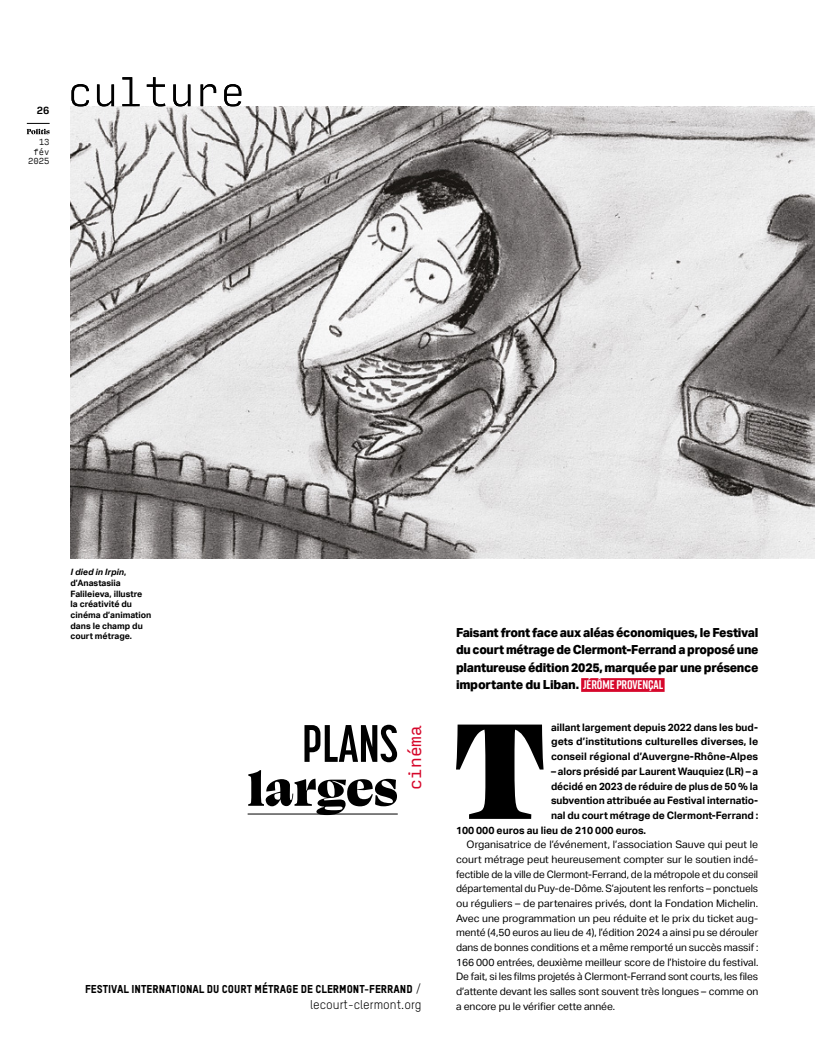
<style>
.page{position:relative;width:815px;height:1063px;background:#fff}
.page>*{position:absolute;margin:0;border:0;box-sizing:border-box;transform-origin:0 0}
.t1{font:900 157.25px "Swear Display";color:#000}
.t2{font:900 52.12px "Swear Display";letter-spacing:.01em;color:#000}
.t3{font:700 52.12px "Korolev Compressed";color:#000}
.t4{font:16.88px "Input Mono";color:#d6072b}
.t5{font:800 12.5px/17.5px "Aktiv Grotesk";letter-spacing:-.02em;color:#000;text-align:justify}
.t6{font:12.5px "TSTAR";color:#000}
.t7{font:11.25px "TSTAR Headline";color:#000}
.t8{font:10.25px/14.6px "Aktiv Grotesk";letter-spacing:-.005em;color:#000;text-align:justify}
.t9{font:700 10.25px/14.8px "Aktiv Grotesk";letter-spacing:-.005em;color:#000;text-align:justify}
.t10{font:500 10px "Input Mono";color:#000}
.t11{font:700 8.75px/10.6px "Aktiv Grotesk";color:#000}
.t12{font:300 8.5px/9.4px "Input Mono";color:#000;text-align:right}
.s1{font-style:italic}
.s2{font-family:"TSTAR";font-size:12.5px}
.s3{font-family:"Rift";font-weight:700;color:#fff}
</style>
<div class="page">
<svg style="left:27px;top:123px;width:23px;height:11px"></svg>
<img style="left:71px;top:106px;width:744px;height:453px">
<svg style="left:72px;top:77px;width:169px;height:30px"></svg>
<hr style="left:248px;top:814px;width:150px;height:1px;background:#000">
<div style="left:581px;top:678px;width:84px;height:14px;background:#d6072b"></div>
<p class="t10" style="left:37px;top:101px;width:14px">26</p>
<p class="t12" style="left:28px;top:137px;width:23px">13 fév<br>2025</p>
<p class="t11" style="left:71px;top:567px;width:82px"><span class="s1">I died in Irpin</span>, d’Anastasiia<br>Falileieva, illustre la créativité du cinéma d’animation dans le champ du court métrage.</p>
<h2 class="t3" style="left:302px;top:714px;width:97px">PLANS</h2>
<h2 class="t2" style="left:248px;top:755px;width:152px">larges</h2>
<h3 class="t4" style="left:400px;top:790px;width:66px;rotate:-90deg">cinéma</h3>
<p class="t7" style="left:85px;top:982px;width:338px">FESTIVAL INTERNATIONAL DU COURT MÉTRAGE DE CLERMONT-FERRAND <span class="s2">/</span></p>
<p class="t6" style="left:310px;top:997px;width:113px">lecourt-clermont.org</p>
<p class="t5" style="left:456px;top:624px;width:304px">Faisant front face aux aléas économiques, le Festival du court métrage de Clermont-Ferrand a proposé une plantureuse édition 2025, marquée par une présence importante du Liban. <span class="s3">JÉRÔME PROVENÇAL</span></p>
<h1 class="t1" style="left:453px;top:664px;width:96px">T</h1>
<p class="t9" style="left:551px;top:720px;width:209px">aillant largement depuis 2022 dans les bud&shy;gets d’institutions culturelles diverses, le conseil régional d’Auvergne-Rhône-Alpes</p>
<p class="t9" style="left:551px;top:764px;width:209px">– alors présidé par Laurent Wauquiez (LR) – a</p>
<p class="t9" style="left:551px;top:779px;width:209px">décidé en 2023 de réduire de plus de 50 % la</p>
<p class="t9" style="left:551px;top:793px;width:209px">subvention attribuée au Festival internatio-</p>
<p class="t9" style="left:551px;top:808px;width:209px">nal du court métrage de Clermont-Ferrand :</p>
<p class="t9" style="left:456px;top:823px;width:192px">100 000 euros au lieu de 210 000 euros.</p>
<p class="t8" style="left:456px;top:837px;width:304px;text-indent:11px">Organisatrice de l’événement, l’association Sauve qui peut le court métrage peut heureusement compter sur le soutien indé&shy;fectible de la ville de Clermont-Ferrand, de la métropole et du conseil départemental du Puy-de-Dôme. S’ajoutent les renforts – ponctuels ou réguliers – de partenaires privés, dont la Fondation Michelin.<br>Avec une programmation un peu réduite et le prix du ticket aug&shy;menté (4,50 euros au lieu de 4), l’édition 2024 a ainsi pu se dérouler dans de bonnes conditions et a même remporté un succès massif :<br>166 000 entrées, deuxième meilleur score de l’histoire du festival.<br>De fait, si les films projetés à Clermont-Ferrand sont courts, les files d’attente devant les salles sont souvent très longues – comme on a encore pu le vérifier cette année.</p>
</div>
